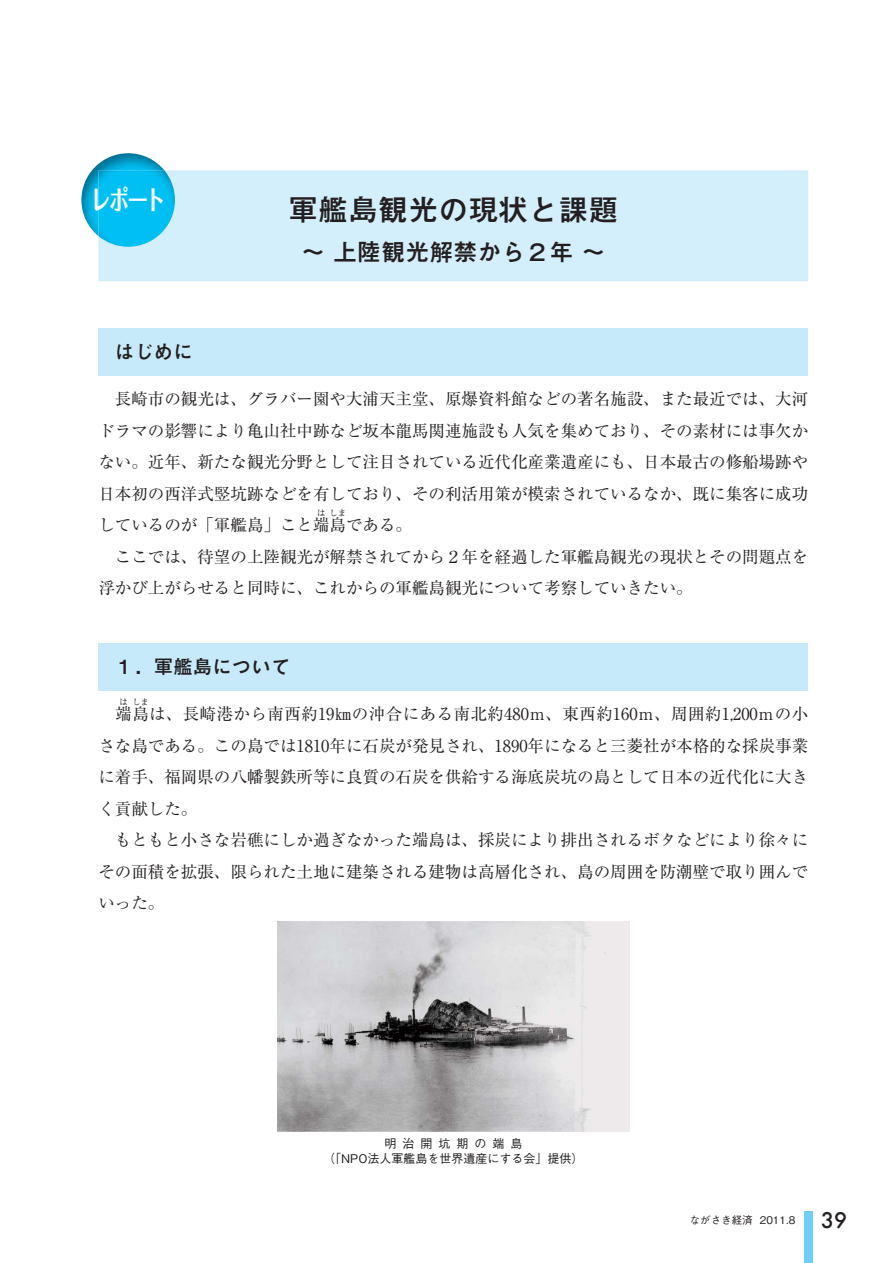
<style>
.page{position:relative;width:893px;height:1263px;background:#fff}
.page>*{position:absolute;margin:0;border:0;box-sizing:border-box;transform-origin:0 0}
.t1{font:30px "Mi Go MB1 Std De Bold 90 pv RKSJ H";color:#231f20}
.t2{font:27px "Folk Pro Bold 90 pv RKSJ H";color:#fff;scale:.75 1}
.t3{font:24px "Mi Go MB1 Std De Bold 90 pv RKSJ H";color:#231f20}
.t4{font:19.5px "Mi Go MB1 Std De Bold 90 pv RKSJ H";color:#231f20}
.t5{font:16.5px/31.5px "Ryumin Pro Regular 90 pv RKSJ H";color:#231f20}
.t6{font:16.5px "Ryumin Pro Regular 90 pv RKSJ H";letter-spacing:.025em;color:#231f20}
.t7{font:12px/15px "Gothic BBB Pro Medium 90 pv RKSJ H";color:#231f20;text-align:center}
.t8{font:10.5px "Gothic BBB Pro Medium 90 pv RKSJ H";color:#231f20}
.t9{font:8.25px "Ryumin Pro Regular 90 pv RKSJ H";color:#231f20}
.s1{font-family:"Futura";font-weight:500;font-size:21px}
</style>
<div class="page">
<div style="left:804px;top:1212px;width:8px;height:51px;background:#6dcff6"></div>
<div style="left:98px;top:643px;width:710px;height:48px;background:#c7eafb"></div>
<div style="left:98px;top:328px;width:710px;height:48px;background:#c7eafb"></div>
<div style="left:98px;top:200px;width:710px;height:81px;background:#d4effc"></div>
<div style="left:175px;top:170px;width:633px;height:30px;background:#d4effc"></div>
<img style="left:81px;top:200px;width:17px;height:36px">
<img style="left:81px;top:153px;width:83px;height:47px">
<img style="left:98px;top:170px;width:77px;height:77px">
<img style="left:277px;top:922px;width:352px;height:209px">
<p class="t2" style="left:91px;top:190px;width:101px">レポート</p>
<p class="t1" style="left:288px;top:199px;width:331px">軍艦島観光の現状と課題</p>
<p class="t3" style="left:301px;top:243px;width:305px">～ 上陸観光解禁から２年 ～</p>
<p class="t4" style="left:115px;top:344px;width:79px">はじめに</p>
<p class="t5" style="left:98px;top:386px;width:711px;text-align:justify">　長崎市の観光は、グラバー園や大浦天主堂、原爆資料館などの著名施設、また最近では、大河ドラマの影響により亀山社中跡など坂本龍馬関連施設も人気を集めており、その素材には事欠かない。近年、新たな観光分野として注目されている近代化産業遺産にも、日本最古の修船場跡や日本初の西洋式竪坑跡などを有しており、その利活用策が模索されているなか、既に集客に成功しているのが「軍艦島」こと端島である。</p>
<p class="t9" style="left:317px;top:510px;width:10px">は</p>
<p class="t9" style="left:329px;top:510px;width:18px">しま</p>
<p class="t5" style="left:98px;top:543px;width:711px">　ここでは、待望の上陸観光が解禁されてから２年を経過した軍艦島観光の現状とその問題点を浮かび上がらせると同時に、これからの軍艦島観光について考察していきたい。</p>
<p class="t4" style="left:115px;top:659px;width:177px">１．軍艦島について</p>
<p class="t6" style="left:98px;top:708px;width:711px">　端島は、長崎港から南西約19㎞の沖合にある南北約480ｍ、東西約160ｍ、周囲約1,200ｍの小</p>
<p class="t9" style="left:119px;top:699px;width:10px">は</p>
<p class="t9" style="left:132px;top:699px;width:18px">しま</p>
<p class="t5" style="left:98px;top:732px;width:711px">さな島である。この島では1810年に石炭が発見され、1890年になると三菱社が本格的な採炭事業に着手、福岡県の八幡製鉄所等に良質の石炭を供給する海底炭坑の島として日本の近代化に大きく貢献した。<br>　もともと小さな岩礁にしか過ぎなかった端島は、採炭により排出されるボタなどにより徐々にその面積を拡張、限られた土地に建築される建物は高層化され、島の周囲を防潮壁で取り囲んでいった。</p>
<p class="t7" style="left:323px;top:1138px;width:262px">明治開坑期の端島<br>（「NPO法人軍艦島を世界遺産にする会」提供）</p>
<p class="t8" style="left:689px;top:1217px;width:159px">ながさき経済 2011.8 <span class="s1">39</span></p>
</div>
